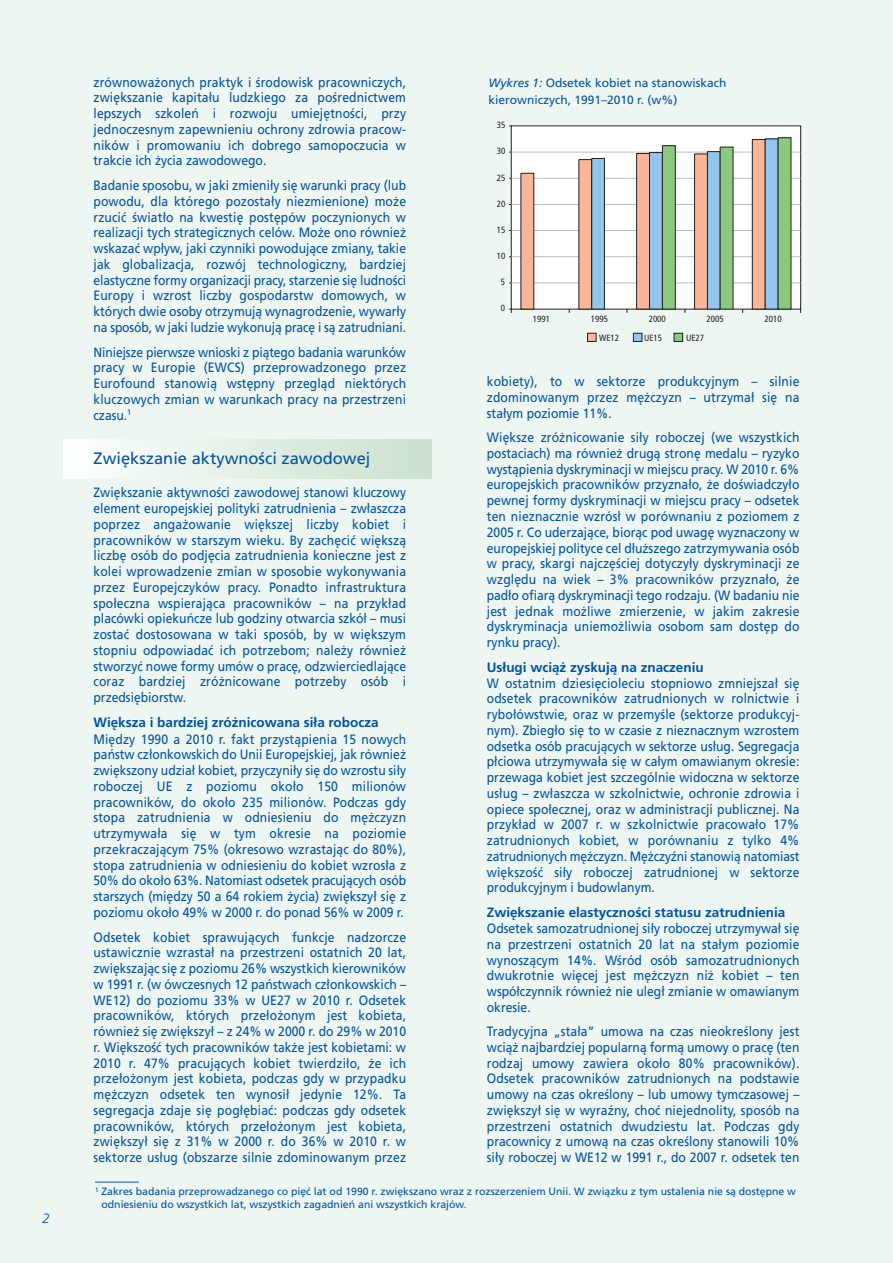
<style>
.page{position:relative;width:893px;height:1263px;background:#edf6f0}
.page>*{position:absolute;margin:0;border:0;box-sizing:border-box;transform-origin:0 0}
.t1{font:16.5px "Frutiger LT Com";color:#0153a0}
.t2{font:13.5px/15.8px "Frutiger LT Com";color:#0153a0;text-align:justify;scale:.9 1}
.t3{font:700 13.5px "Frutiger LT Com";color:#0153a0}
.t4{font:italic 300 13.5px "Frutiger LT Com";color:#0153a0}
.t5{font:12px/17.2px "Frutiger LT Com";color:#0153a0}
.t6{font:10.5px/12.6px "Frutiger LT Com";color:#0153a0}
.t7{font:condensed 9px "Frutiger LT Com";color:#231f20}
.s1{font-style:italic}
</style>
<div class="page">
<div style="left:64px;top:440px;width:368px;height:38px;background:linear-gradient(to right,#fdfefe,#cbe0cf)"></div>
<div style="left:511px;top:126px;width:290px;height:183px;background:#fff"></div>
<div style="left:511px;top:125px;width:290px;height:184px;border:1px solid #231f20"></div>
<hr style="left:511px;top:282px;width:289px;height:1px;background:#bcbdc0">
<hr style="left:511px;top:256px;width:289px;height:1px;background:#bcbdc0">
<hr style="left:511px;top:230px;width:289px;height:1px;background:#bcbdc0">
<hr style="left:511px;top:204px;width:289px;height:1px;background:#bcbdc0">
<hr style="left:511px;top:178px;width:289px;height:1px;background:#bcbdc0">
<hr style="left:511px;top:152px;width:289px;height:1px;background:#bcbdc0">
<div style="left:521px;top:173px;width:13px;height:136px;background:#f9b598"></div>
<div style="left:579px;top:160px;width:13px;height:149px;background:#f9b598"></div>
<div style="left:637px;top:153px;width:12px;height:156px;background:#f9b598"></div>
<div style="left:636px;top:153px;width:14px;height:156px;border:1px solid #231f20"></div>
<div style="left:694px;top:154px;width:13px;height:155px;background:#f9b598"></div>
<div style="left:694px;top:154px;width:14px;height:155px;border:1px solid #231f20"></div>
<div style="left:752px;top:140px;width:13px;height:169px;background:#f9b598"></div>
<div style="left:752px;top:139px;width:14px;height:170px;border:1px solid #231f20"></div>
<div style="left:592px;top:158px;width:12px;height:151px;background:#92c6eb"></div>
<div style="left:591px;top:158px;width:14px;height:151px;border:1px solid #231f20"></div>
<div style="left:649px;top:153px;width:13px;height:156px;background:#92c6eb"></div>
<div style="left:649px;top:152px;width:14px;height:157px;border:1px solid #231f20"></div>
<div style="left:707px;top:152px;width:13px;height:157px;background:#92c6eb"></div>
<div style="left:707px;top:151px;width:13px;height:158px;border:1px solid #231f20"></div>
<div style="left:765px;top:139px;width:13px;height:170px;background:#92c6eb"></div>
<div style="left:765px;top:138px;width:13px;height:171px;border:1px solid #231f20"></div>
<div style="left:662px;top:146px;width:13px;height:163px;background:#8bca7e"></div>
<div style="left:662px;top:145px;width:14px;height:164px;border:1px solid #231f20"></div>
<div style="left:720px;top:147px;width:13px;height:162px;background:#8bca7e"></div>
<div style="left:720px;top:147px;width:13px;height:162px;border:1px solid #231f20"></div>
<div style="left:778px;top:138px;width:13px;height:171px;background:#8bca7e"></div>
<div style="left:587px;top:333px;width:9px;height:8px;background:#f9b598"></div>
<div style="left:587px;top:333px;width:9px;height:9px;border:1px solid #231f20"></div>
<div style="left:633px;top:333px;width:9px;height:8px;background:#92c6eb"></div>
<div style="left:633px;top:333px;width:9px;height:9px;border:1px solid #231f20"></div>
<div style="left:674px;top:333px;width:9px;height:8px;background:#8bca7e"></div>
<div style="left:674px;top:333px;width:9px;height:9px;border:1px solid #231f20"></div>
<hr style="left:95px;top:1182px;width:44px;height:1px;background:#0153a0">
<p class="t4" style="left:42px;top:1210px;width:9px">2</p>
<p class="t2" style="left:94px;top:74px;width:349px">zrównoważonych praktyk i środowisk pracowniczych, zwiększanie kapitału ludzkiego za pośrednictwem lepszych szkoleń i rozwoju umiejętności, przy jednoczesnym zapewnieniu ochrony zdrowia pracow&shy;ników i promowaniu ich dobrego samopoczucia w trakcie ich życia zawodowego.</p>
<p class="t2" style="left:94px;top:178px;width:349px">Badanie sposobu, w jaki zmieniły się warunki pracy (lub powodu, dla którego pozostały niezmienione) może rzucić światło na kwestię postępów poczynionych w realizacji tych strategicznych celów. Może ono również wskazać wpływ, jaki czynniki powodujące zmiany, takie jak globalizacja, rozwój technologiczny, bardziej elastyczne formy organizacji pracy, starzenie się ludności Europy i wzrost liczby gospodarstw domowych, w których dwie osoby otrzymują wynagrodzenie, wywarły na sposób, w jaki ludzie wykonują pracę i są zatrudniani.</p>
<p class="t2" style="left:94px;top:344px;width:349px">Niniejsze pierwsze wnioski z piątego badania warunków pracy w Europie (EWCS) przeprowadzonego przez Eurofound stanowią wstępny przegląd niektórych kluczowych zmian w warunkach pracy na przestrzeni czasu.<sup>1</sup></p>
<p class="t1" style="left:94px;top:449px;width:278px">Zwiększanie aktywności zawodowej</p>
<p class="t2" style="left:94px;top:485px;width:349px">Zwiększanie aktywności zawodowej stanowi kluczowy element europejskiej polityki zatrudnienia – zwłaszcza poprzez angażowanie większej liczby kobiet i pracowników w starszym wieku. By zachęcić większą liczbę osób do podjęcia zatrudnienia konieczne jest z kolei wprowadzenie zmian w sposobie wykonywania przez Europejczyków pracy. Ponadto infrastruktura społeczna wspierająca pracowników – na przykład placówki opiekuńcze lub godziny otwarcia szkół – musi zostać dostosowana w taki sposób, by w większym stopniu odpowiadać ich potrzebom; należy również stworzyć nowe formy umów o pracę, odzwierciedlające coraz bardziej zróżnicowane potrzeby osób i przedsiębiorstw.</p>
<p class="t3" style="left:94px;top:715px;width:287px">Większa i bardziej zróżnicowana siła robocza</p>
<p class="t2" style="left:94px;top:731px;width:349px">Między 1990 a 2010 r. fakt przystąpienia 15 nowych państw członkowskich do Unii Europejskiej, jak również zwiększony udział kobiet, przyczyniły się do wzrostu siły roboczej UE z poziomu około 150 milionów pracowników, do około 235 milionów. Podczas gdy stopa zatrudnienia w odniesieniu do mężczyzn utrzymywała się w tym okresie na poziomie przekraczającym 75% (okresowo wzrastając do 80%), stopa zatrudnienia w odniesieniu do kobiet wzrosła z 50% do około 63%. Natomiast odsetek pracujących osób starszych (między 50 a 64 rokiem życia) zwiększył się z poziomu około 49% w 2000 r. do ponad 56% w 2009 r.</p>
<p class="t2" style="left:94px;top:929px;width:349px">Odsetek kobiet sprawujących funkcje nadzorcze ustawicznie wzrastał na przestrzeni ostatnich 20 lat, zwiększając się z poziomu 26% wszystkich kierowników w 1991 r. (w ówczesnych 12 państwach członkowskich – WE12) do poziomu 33% w UE27 w 2010 r. Odsetek pracowników, których przełożonym jest kobieta, również się zwiększył – z 24% w 2000 r. do 29% w 2010 r. Większość tych pracowników także jest kobietami: w 2010 r. 47% pracujących kobiet twierdziło, że ich przełożonym jest kobieta, podczas gdy w przypadku mężczyzn odsetek ten wynosił jedynie 12%. Ta segregacja zdaje się pogłębiać: podczas gdy odsetek pracowników, których przełożonym jest kobieta, zwiększył się z 31% w 2000 r. do 36% w 2010 r. w sektorze usług (obszarze silnie zdominowanym przez</p>
<p class="t5" style="left:488px;top:74px;width:240px"><span class="s1">Wykres 1:</span> Odsetek kobiet na stanowiskach kierowniczych, 1991–2010 r. (w%)</p>
<p class="t7" style="left:497px;top:120px;width:10px">35</p>
<p class="t7" style="left:497px;top:146px;width:10px">30</p>
<p class="t7" style="left:497px;top:172px;width:10px">25</p>
<p class="t7" style="left:497px;top:198px;width:10px">20</p>
<p class="t7" style="left:497px;top:224px;width:10px">15</p>
<p class="t7" style="left:497px;top:251px;width:10px">10</p>
<p class="t7" style="left:501px;top:277px;width:6px">5</p>
<p class="t7" style="left:501px;top:303px;width:6px">0</p>
<p class="t7" style="left:533px;top:314px;width:19px">1991</p>
<p class="t7" style="left:591px;top:314px;width:19px">1995</p>
<p class="t7" style="left:649px;top:314px;width:19px">2000</p>
<p class="t7" style="left:706px;top:314px;width:19px">2005</p>
<p class="t7" style="left:764px;top:314px;width:19px">2010</p>
<p class="t7" style="left:599px;top:332px;width:21px">WE12</p>
<p class="t7" style="left:644px;top:332px;width:20px">UE15</p>
<p class="t7" style="left:686px;top:332px;width:20px">UE27</p>
<p class="t2" style="left:487px;top:374px;width:349px">kobiety), to w sektorze produkcyjnym – silnie zdominowanym przez mężczyzn – utrzymał się na stałym poziomie 11%.</p>
<p class="t2" style="left:487px;top:430px;width:349px">Większe zróżnicowanie siły roboczej (we wszystkich postaciach) ma również drugą stronę medalu – ryzyko wystąpienia dyskryminacji w miejscu pracy. W 2010 r. 6% europejskich pracowników przyznało, że doświadczyło pewnej formy dyskryminacji w miejscu pracy – odsetek ten nieznacznie wzrósł w porównaniu z poziomem z 2005 r. Co uderzające, biorąc pod uwagę wyznaczony w europejskiej polityce cel dłuższego zatrzymywania osób w pracy, skargi najczęściej dotyczyły dyskryminacji ze względu na wiek – 3% pracowników przyznało, że padło ofiarą dyskryminacji tego rodzaju. (W badaniu nie jest jednak możliwe zmierzenie, w jakim zakresie dyskryminacja uniemożliwia osobom sam dostęp do rynku pracy).</p>
<p class="t3" style="left:487px;top:659px;width:218px">Usługi wciąż zyskują na znaczeniu</p>
<p class="t2" style="left:487px;top:675px;width:349px">W ostatnim dziesięcioleciu stopniowo zmniejszał się odsetek pracowników zatrudnionych w rolnictwie i rybołówstwie, oraz w przemyśle (sektorze produkcyj&shy;nym). Zbiegło się to w czasie z nieznacznym wzrostem odsetka osób pracujących w sektorze usług. Segregacja płciowa utrzymywała się w całym omawianym okresie: przewaga kobiet jest szczególnie widoczna w sektorze usług – zwłaszcza w szkolnictwie, ochronie zdrowia i opiece społecznej, oraz w administracji publicznej. Na przykład w 2007 r. w szkolnictwie pracowało 17% zatrudnionych kobiet, w porównaniu z tylko 4% zatrudnionych mężczyzn. Mężczyźni stanowią natomiast większość siły roboczej zatrudnionej w sektorze produkcyjnym i budowlanym.</p>
<p class="t3" style="left:487px;top:904px;width:300px">Zwiększanie elastyczności statusu zatrudnienia</p>
<p class="t2" style="left:487px;top:920px;width:349px">Odsetek samozatrudnionej siły roboczej utrzymywał się na przestrzeni ostatnich 20 lat na stałym poziomie wynoszącym 14%. Wśród osób samozatrudnionych dwukrotnie więcej jest mężczyzn niż kobiet – ten współczynnik również nie uległ zmianie w omawianym okresie.</p>
<p class="t2" style="left:487px;top:1024px;width:349px">Tradycyjna „stała” umowa na czas nieokreślony jest wciąż najbardziej popularną formą umowy o pracę (ten rodzaj umowy zawiera około 80% pracowników).<br>Odsetek pracowników zatrudnionych na podstawie umowy na czas określony – lub umowy tymczasowej – zwiększył się w wyraźny, choć niejednolity, sposób na przestrzeni ostatnich dwudziestu lat. Podczas gdy pracownicy z umową na czas określony stanowili 10% siły roboczej w WE12 w 1991 r., do 2007 r. odsetek ten</p>
<p class="t6" style="left:101px;top:1185px;width:696px;text-indent:-6px"><sup>1</sup> Zakres badania przeprowadzanego co pięć lat od 1990 r. zwiększano wraz z rozszerzeniem Unii. W związku z tym ustalenia nie są dostępne w odniesieniu do wszystkich lat, wszystkich zagadnień ani wszystkich krajów.</p>
</div>
